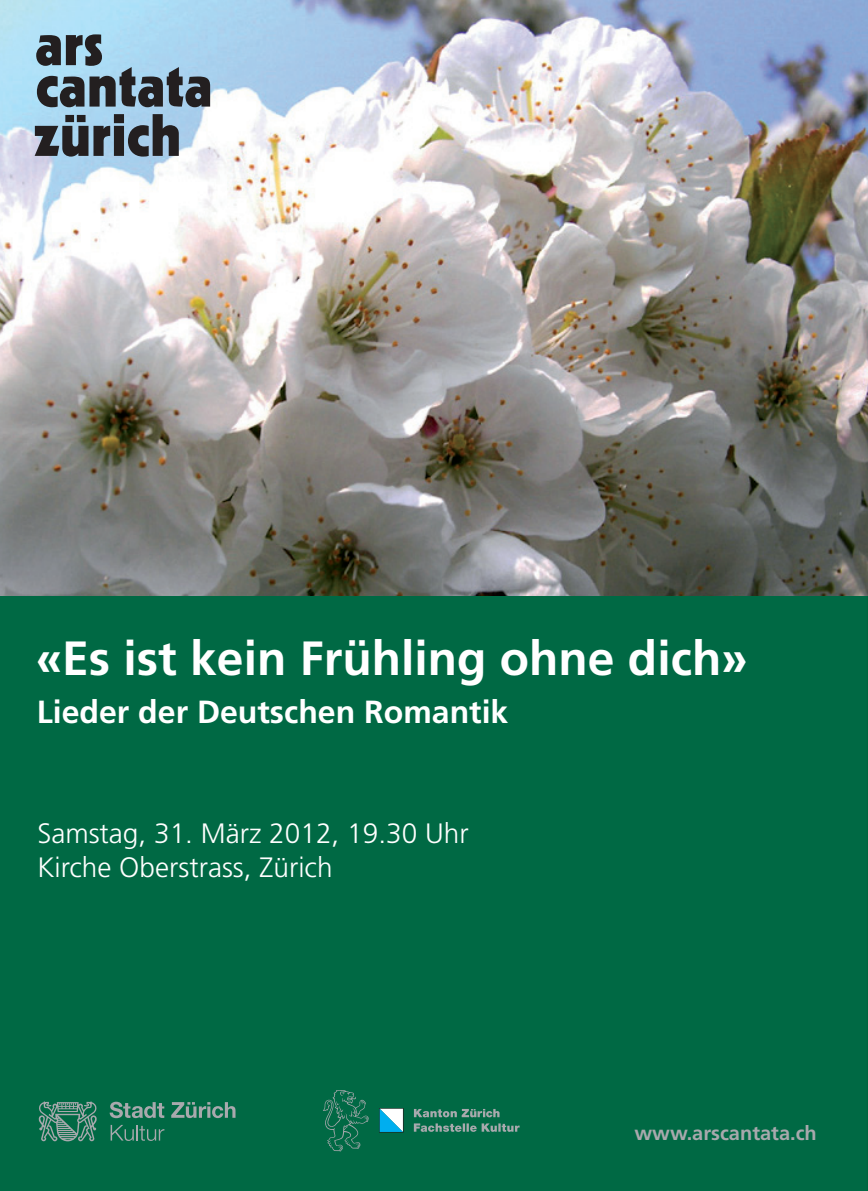
<style>
.page{position:relative;width:868px;height:1191px;background:#fff}
.page>*{position:absolute;margin:0;border:0;box-sizing:border-box;transform-origin:0 0}
.t1{font:900 58px/41.4px "Kabel LT Std";color:#231f20}
.t2{font:700 48px "Frutiger LT Std";color:#fff}
.t3{font:700 32px "Frutiger LT Std";color:#fff}
.t4{font:300 28px/33.2px "Frutiger LT Std";color:#fff}
.t5{font:700 20px "Frutiger LT Std";color:#a8a9ad}
</style>
<div class="page">
<div style="left:0;top:596px;width:867px;height:595px;background:#006944"></div>
<img style="left:0;top:0;width:867px;height:596px">
<svg style="left:110px;top:1101px;width:54px;height:17px"></svg>
<svg style="left:171px;top:1102px;width:64px;height:16px"></svg>
<svg style="left:111px;top:1124px;width:53px;height:17px"></svg>
<svg style="left:39px;top:1101px;width:58px;height:40px;background:#45836f"></svg>
<svg style="left:414px;top:1123px;width:105px;height:8px"></svg>
<svg style="left:414px;top:1109px;width:85px;height:8px"></svg>
<svg style="left:323px;top:1090px;width:46px;height:61px;background:#187252"></svg>
<svg style="left:379px;top:1108px;width:24px;height:24px"></svg>
<h1 class="t1" style="left:35px;top:23px;width:179px">ars cantata</h1>
<h1 class="t1" style="left:34px;top:114px;width:149px">zürich</h1>
<h2 class="t2" style="left:35px;top:630px;width:714px">«Es ist kein Frühling ohne dich»</h2>
<p class="t3" style="left:37px;top:693px;width:473px">Lieder der Deutschen Romantik</p>
<p class="t4" style="left:37px;top:817px;width:433px">Samstag, 31. März 2012, 19.30 Uhr<br>Kirche Oberstrass, Zürich</p>
<p class="t5" style="left:634px;top:1121px;width:184px">www.arscantata.ch</p>
</div>
